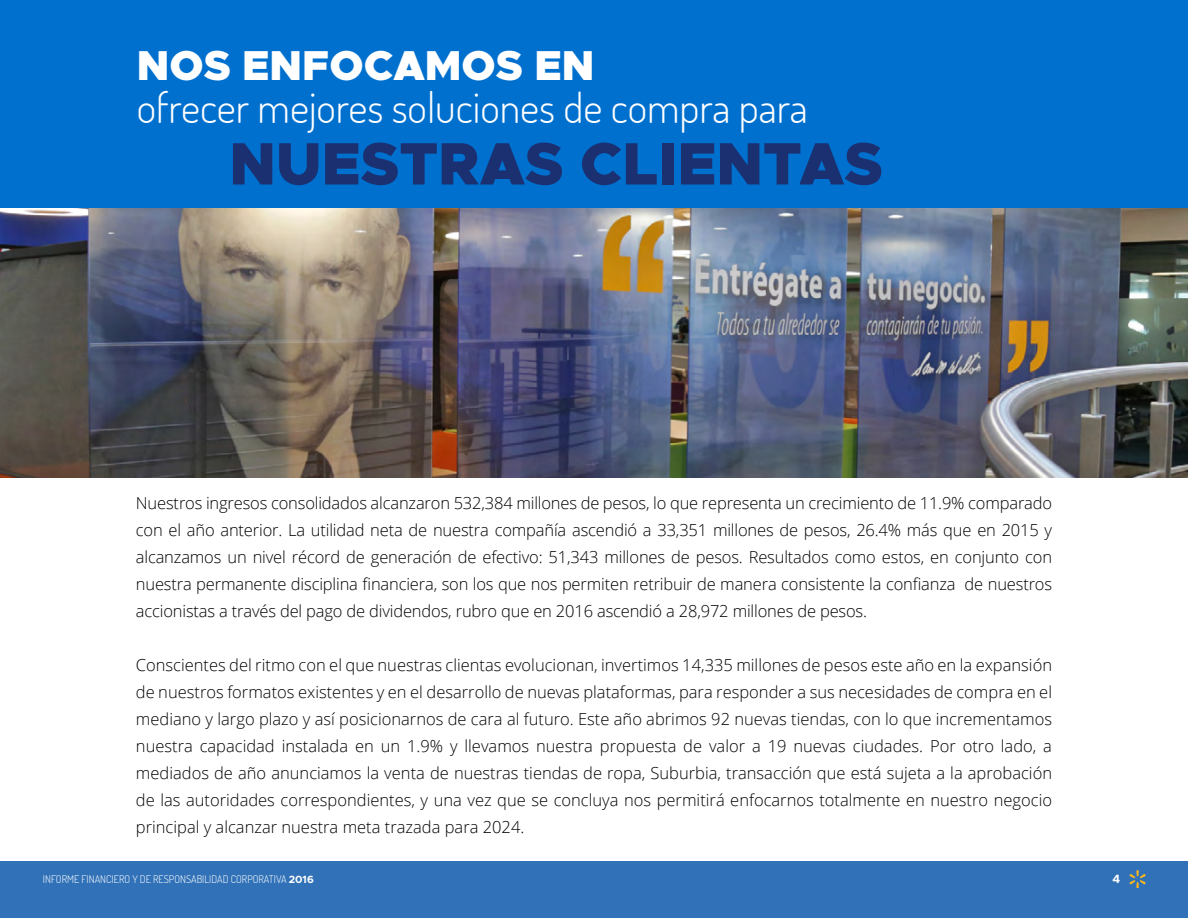
<style>
.page{position:relative;width:1188px;height:918px;background:#fff}
.page>*{position:absolute;margin:0;border:0;box-sizing:border-box;transform-origin:0 0}
.t1{font:900 60px "Metropolis";color:#1b3071}
.t2{font:300 42px "Dosis";color:#fff}
.t3{font:900 42px "Metropolis";color:#fff}
.t4{font:300 16.5px/27px "Open Sans";letter-spacing:-.005em;color:#000;text-align:justify}
.t5{font:700 12px "Metropolis";color:#fff}
.t6{font:300 10.5px "Dosis";color:#fff}
.s1{font-family:"Metropolis";font-weight:700}
</style>
<div class="page">
<div style="left:0;top:0;width:1188px;height:209px;background:#0070cf"></div>
<img style="left:0;top:209px;width:1188px;height:269px">
<div style="left:0;top:861px;width:1188px;height:57px;background:#3071b8"></div>
<svg style="left:1129px;top:870px;width:17px;height:18px"></svg>
<h2 class="t3" style="left:137px;top:39px;width:459px">NOS ENFOCAMOS EN</h2>
<h2 class="t2" style="left:137px;top:80px;width:673px">ofrecer mejores soluciones de compra para</h2>
<h1 class="t1" style="left:229px;top:125px;width:655px">NUESTRAS CLIENTAS</h1>
<p class="t4" style="left:136px;top:489px;width:918px">Nuestros ingresos consolidados alcanzaron 532,384 millones de pesos, lo que representa un crecimiento de 11.9% comparado con el año anterior. La utilidad neta de nuestra compañía ascendió a 33,351 millones de pesos, 26.4% más que en 2015 y alcanzamos un nivel récord de generación de efectivo: 51,343 millones de pesos. Resultados como estos, en conjunto con nuestra permanente disciplina financiera, son los que nos permiten retribuir de manera consistente la confianza de nuestros accionistas a través del pago de dividendos, rubro que en 2016 ascendió a 28,972 millones de pesos.</p>
<p class="t4" style="left:136px;top:651px;width:918px">Conscientes del ritmo con el que nuestras clientas evolucionan, invertimos 14,335 millones de pesos este año en la expansión de nuestros formatos existentes y en el desarrollo de nuevas plataformas, para responder a sus necesidades de compra en el mediano y largo plazo y así posicionarnos de cara al futuro. Este año abrimos 92 nuevas tiendas, con lo que incrementamos nuestra capacidad instalada en un 1.9% y llevamos nuestra propuesta de valor a 19 nuevas ciudades. Por otro lado, a mediados de año anunciamos la venta de nuestras tiendas de ropa, Suburbia, transacción que está sujeta a la aprobación de las autoridades correspondientes, y una vez que se concluya nos permitirá enfocarnos totalmente en nuestro negocio principal y alcanzar nuestra meta trazada para 2024.</p>
<p class="t6" style="left:43px;top:873px;width:272px">INFORME FINANCIERO Y DE RESPONSABILIDAD CORPORATIVA <span class="s1">2016</span></p>
<p class="t5" style="left:1112px;top:872px;width:9px">4</p>
</div>
